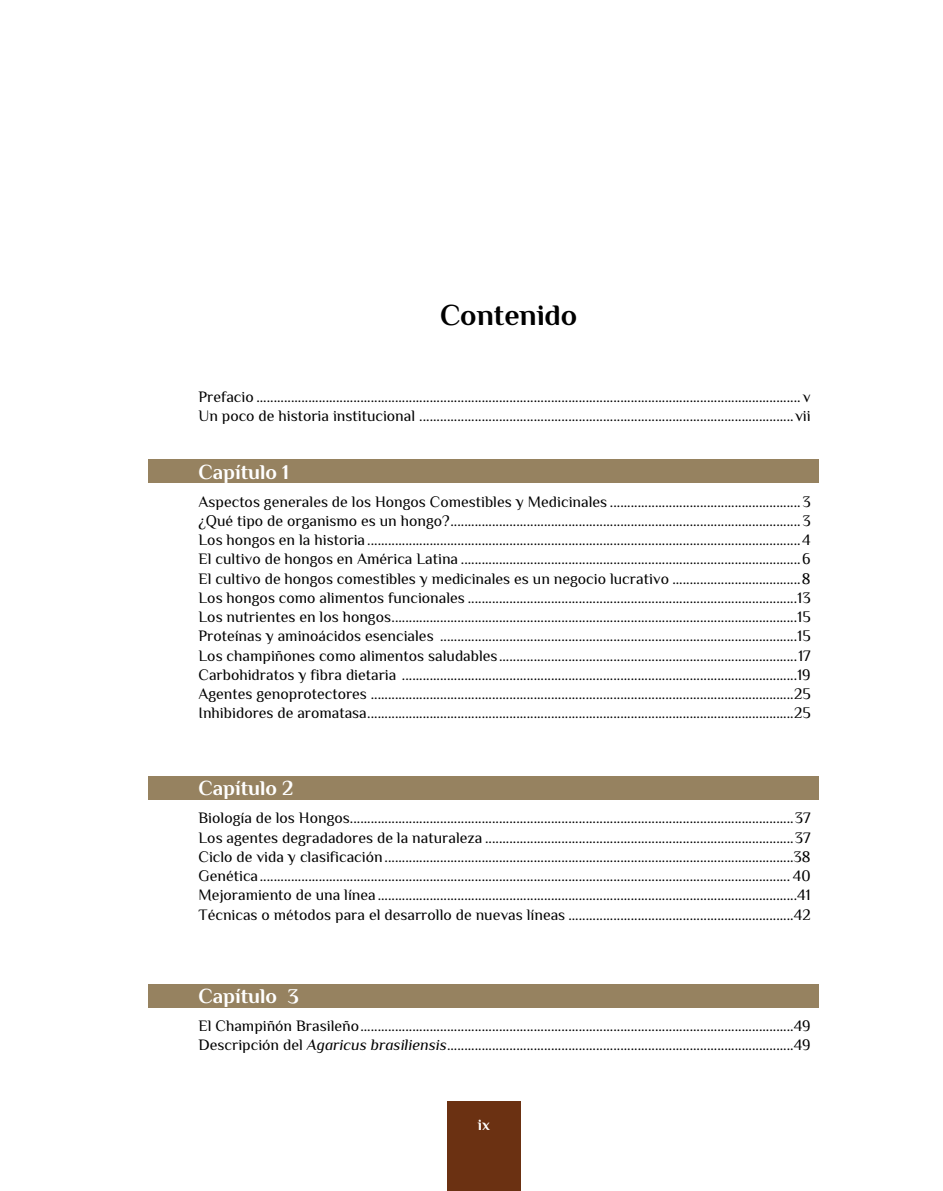
<style>
.page{position:relative;width:943px;height:1191px;background:#fff}
.page>*{position:absolute;margin:0;border:0;box-sizing:border-box;transform-origin:0 0}
.t1{font:700 29.75px "Philosopher";color:#000}
.t2{font:700 21px "Philosopher";color:#fff}
.t3{font:15.75px/19.2px "Philosopher";color:#000}
.t4{font:700 15.75px "Philosopher";color:#fff}
.s1{font-style:italic}
</style>
<div class="page">
<div style="left:447px;top:1101px;width:73px;height:90px;background:#6b3112"></div>
<div style="left:149px;top:460px;width:670px;height:23px;background:#968260"></div>
<div style="left:149px;top:776px;width:670px;height:24px;background:#968260"></div>
<div style="left:149px;top:983px;width:670px;height:24px;background:#968260"></div>
<h1 class="t1" style="left:440px;top:295px;width:139px">Contenido</h1>
<p class="t3" style="left:198px;top:387px;width:613px">Prefacio ............................................................................................................................................................. v<br>Un poco de historia institucional ............................................................................................................vii</p>
<h2 class="t2" style="left:198px;top:457px;width:92px">Capítulo 1</h2>
<p class="t3" style="left:198px;top:492px;width:613px;text-align:justify">Aspectos generales de los Hongos Comestibles y Medicinales .......................................................3 ¿Qué tipo de organismo es un hongo?.....................................................................................................3<br>Los hongos en la historia .............................................................................................................................4<br>El cultivo de hongos en América Latina ..................................................................................................6<br>El cultivo de hongos comestibles y medicinales es un negocio lucrativo .....................................8<br>Los hongos como alimentos funcionales ...............................................................................................13<br>Los nutrientes en los hongos.....................................................................................................................15<br>Proteínas y aminoácidos esenciales .......................................................................................................15<br>Los champiñones como alimentos saludables......................................................................................17<br>Carbohidratos y fibra dietaria ..................................................................................................................19<br>Agentes genoprotectores ..........................................................................................................................25<br>Inhibidores de aromatasa...........................................................................................................................25</p>
<h2 class="t2" style="left:198px;top:774px;width:97px">Capítulo 2</h2>
<p class="t3" style="left:198px;top:808px;width:613px;text-align:justify">Biología de los Hongos................................................................................................................................37<br>Los agentes degradadores de la naturaleza .........................................................................................37<br>Ciclo de vida y clasificación......................................................................................................................38<br>Genética......................................................................................................................................................... 40<br>Mejoramiento de una línea.........................................................................................................................41<br>Técnicas o métodos para el desarrollo de nuevas líneas .................................................................42</p>
<h2 class="t2" style="left:198px;top:981px;width:102px">Capítulo 3</h2>
<p class="t3" style="left:198px;top:1016px;width:613px">El Champiñón Brasileño.............................................................................................................................49<br>Descripción del <span class="s1">Agaricus brasiliensis</span>....................................................................................................49</p>
<p class="t4" style="left:478px;top:1114px;width:14px">ix</p>
</div>
